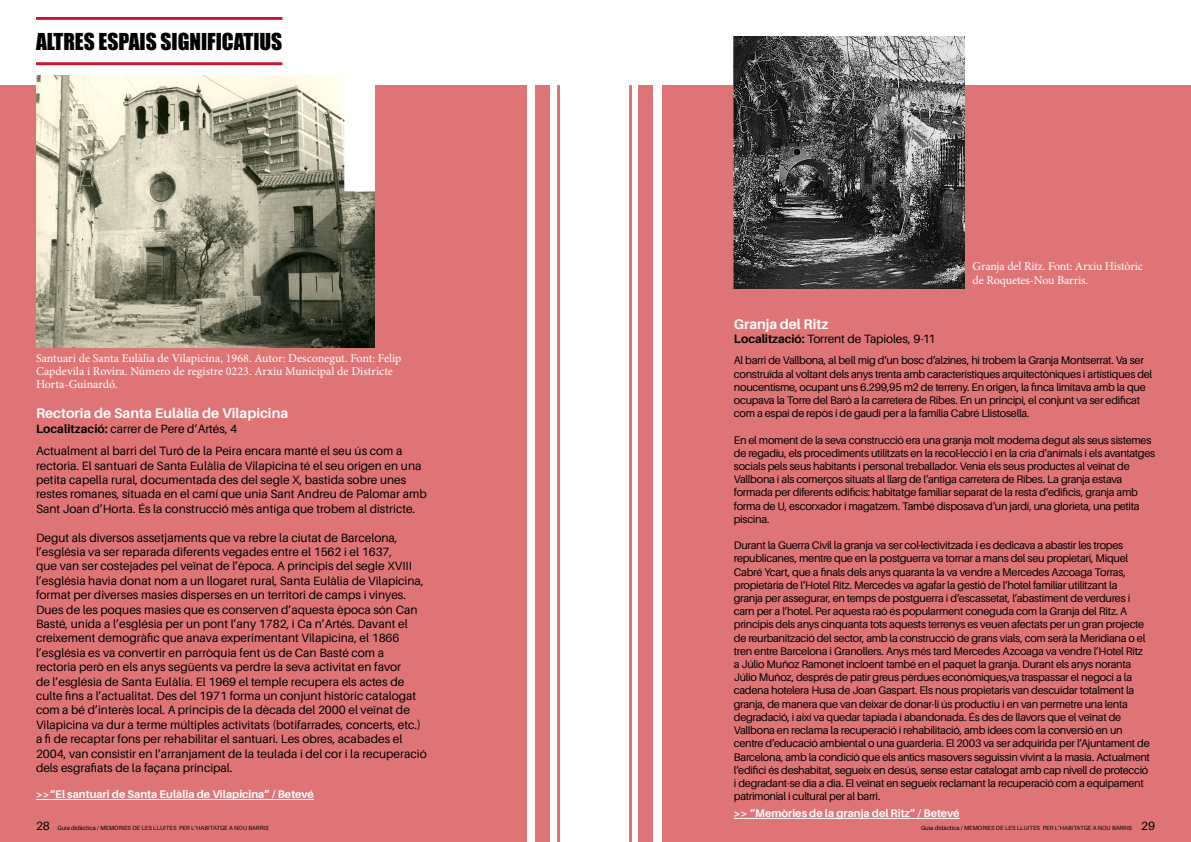
<style>
.page{position:relative;width:1191px;height:842px;background:#fff}
.page>*{position:absolute;margin:0;border:0;box-sizing:border-box;transform-origin:0 0}
.t1{font:21.4px "Impact";color:#000}
.t2{font:700 14px "Aileron";color:#fff}
.t3{font:12px/14.4px "Aileron";color:#000}
.t4{font:12px/13px "Minion Pro";letter-spacing:-.005em;color:#fff}
.t5{font:11px/13.2px "Aileron";letter-spacing:-.03em;color:#000}
.t6{font:700 11px "Aileron";color:#fff}
.t7{font:6px "Aileron";color:#000}
.s1{font-weight:700}
.s2{font-size:12px}
</style>
<div class="page">
<div style="left:662px;top:86px;width:529px;height:756px;background:#df7476"></div>
<div style="left:638px;top:86px;width:15px;height:756px;background:#df7476"></div>
<hr style="left:628px;top:86px;width:3px;height:756px;background:#df7476">
<div style="left:0;top:86px;width:526px;height:756px;background:#df7476"></div>
<div style="left:535px;top:86px;width:14px;height:756px;background:#df7476"></div>
<hr style="left:556px;top:86px;width:3px;height:756px;background:#df7476">
<hr style="left:36px;top:799px;width:278px;height:1px;background:#fff">
<img style="left:36px;top:76px;width:338px;height:271px">
<hr style="left:734px;top:818px;width:225px;height:1px;background:#fff">
<hr style="left:36px;top:17px;width:246px;height:3px;background:#ce112d">
<hr style="left:36px;top:62px;width:246px;height:3px;background:#ce112d">
<img style="left:734px;top:36px;width:230px;height:253px">
<h1 class="t1" style="left:36px;top:25px;width:248px">ALTRES ESPAIS SIGNIFICATIUS</h1>
<p class="t4" style="left:972px;top:259px;width:172px;line-height:14.4px">Granja del Ritz. Font: Arxiu Històric de Roquetes-Nou Barris.</p>
<p class="t2" style="left:734px;top:316px;width:96px">Granja del Ritz</p>
<p class="t3" style="left:734px;top:332px;width:203px"><span class="s1">Localització:</span> Torrent de Tapioles, 9-11</p>
<p class="t5" style="left:734px;top:354px;width:420px">Al barri de Vallbona, al bell mig d’un bosc d’alzines, hi trobem la Granja Montserrat. Va ser construïda al voltant dels anys trenta amb característiques arquitectòniques i artístiques del noucentisme, ocupant uns 6.299,95 m2 de terreny. En origen, la finca limitava amb la que ocupava la Torre del Baró a la carretera de Ribes. En un principi, el conjunt va ser edificat com a espai de repòs i de gaudi per a la família Cabré Llistosella.</p>
<p class="t5" style="left:734px;top:433px;width:423px">En el moment de la seva construcció era una granja molt moderna degut als seus sistemes de regadiu, els procediments utilitzats en la recol·lecció i en la cria d’animals i els avantatges socials pels seus habitants i personal treballador. Venia els seus productes al veïnat de Vallbona i als comerços situats al llarg de l’antiga carretera de Ribes. La granja estava formada per diferents edificis: habitatge familiar separat de la resta d’edificis, granja amb forma de U, escorxador i magatzem. També disposava d’un jardí, una glorieta, una petita piscina.</p>
<p class="t5" style="left:734px;top:539px;width:418px">Durant la Guerra Civil la granja va ser col·lectivitzada i es dedicava a abastir les tropes republicanes, mentre que en la postguerra va tornar a mans del seu propietari, Miquel Cabré Ycart, que a finals dels anys quaranta la va vendre a Mercedes Azcoaga Torras, propietària de l’Hotel Ritz. Mercedes va agafar la gestió de l’hotel familiar utilitzant la<br>granja per assegurar, en temps de postguerra i d’escassetat, l’abastiment de verdures i carn per a l’hotel. Per aquesta raó és popularment coneguda com la Granja del Ritz. A principis dels anys cinquanta tots aquests terrenys es veuen afectats per un gran projecte de reurbanització del sector, amb la construcció de grans vials, com serà la Meridiana o el tren entre Barcelona i Granollers. Anys més tard Mercedes Azcoaga va vendre l’Hotel Ritz a Júlio Muñoz Ramonet incloent també en el paquet la granja. Durant els anys noranta Júlio Muñoz, després de patir greus pèrdues econòmiques,va traspassar el negoci a la cadena hotelera Husa de Joan Gaspart. Els nous propietaris van descuidar totalment la granja, de manera que van deixar de donar-li ús productiu i en van permetre una lenta degradació, i així va quedar tapiada i abandonada. És des de llavors que el veïnat de Vallbona en reclama la recuperació i rehabilitació, amb idees com la conversió en un centre d’educació ambiental o una guarderia. El 2003 va ser adquirida per l’Ajuntament de Barcelona, amb la condició que els antics masovers seguissin vivint a la masia. Actualment l’edifici és deshabitat, segueix en desús, sense estar catalogat amb cap nivell de protecció i degradant-se dia a dia. El veïnat en segueix reclamant la recuperació com a equipament patrimonial i cultural per al barri.</p>
<p class="t6" style="left:734px;top:807px;width:227px">&gt;&gt; “Memòries de la granja del Ritz” / Betevé</p>
<p class="t4" style="left:36px;top:351px;width:367px">Santuari de Santa Eulàlia de Vilapicina, 1968. Autor: Desconegut. Font: Felip<br>Capdevila i Rovira. Número de registre 0223. Arxiu Municipal de Districte<br>Horta-Guinardó.</p>
<p class="t2" style="left:36px;top:406px;width:254px">Rectoria de Santa Eulàlia de Vilapicina</p>
<p class="t3" style="left:36px;top:417px;width:368px;line-height:22.4px"><span class="s1">Localització:</span> carrer de Pere d’Artés, 4<br>Actualment al barri del Turó de la Peira encara manté el seu ús com a</p>
<p class="t3" style="left:36px;top:458px;width:392px">rectoria. El santuari de Santa Eulàlia de Vilapicina té el seu origen en una petita capella rural, documentada des del segle X, bastida sobre unes restes romanes, situada en el camí que unia Sant Andreu de Palomar amb Sant Joan d’Horta. És la construcció més antiga que trobem al districte.</p>
<p class="t3" style="left:36px;top:530px;width:392px">Degut als diversos assetjaments que va rebre la ciutat de Barcelona, l’església va ser reparada diferents vegades entre el 1562 i el 1637,<br>que van ser costejades pel veïnat de l’època. A principis del segle XVIII l’església havia donat nom a un llogaret rural, Santa Eulàlia de Vilapicina, format per diverses masies disperses en un territori de camps i vinyes.<br>Dues de les poques masies que es conserven d’aquesta època són Can Basté, unida a l’església per un pont l’any 1782, i Ca n’Artés. Davant el creixement demogràfic que anava experimentant Vilapicina, el 1866 l’església es va convertir en parròquia fent ús de Can Basté com a rectoria però en els anys següents va perdre la seva activitat en favor<br>de l’església de Santa Eulàlia. El 1969 el temple recupera els actes de culte fins a l’actualitat. Des del 1971 forma un conjunt històric catalogat com a bé d’interès local. A principis de la dècada del 2000 el veïnat de Vilapicina va dur a terme múltiples activitats (botifarrades, concerts, etc.) a fi de recaptar fons per rehabilitar el santuari. Les obres, acabades el 2004, van consistir en l’arranjament de la teulada i del cor i la recuperació dels esgrafiats de la façana principal.</p>
<p class="t6" style="left:36px;top:788px;width:279px">&gt;&gt;“El santuari de Santa Eulàlia de Vilapicina” / Betevé</p>
<p class="t7" style="left:36px;top:825px;width:234px"><span class="s2">28</span> Guia didàctica / MEMÒRIES DE LES LLUITES PER L’HABITATGE A NOU BARRIS</p>
<p class="t7" style="left:921px;top:825px;width:235px">Guia didàctica / MEMÒRIES DE LES LLUITES PER L’HABITATGE A NOU BARRIS <span class="s2">29</span></p>
</div>
